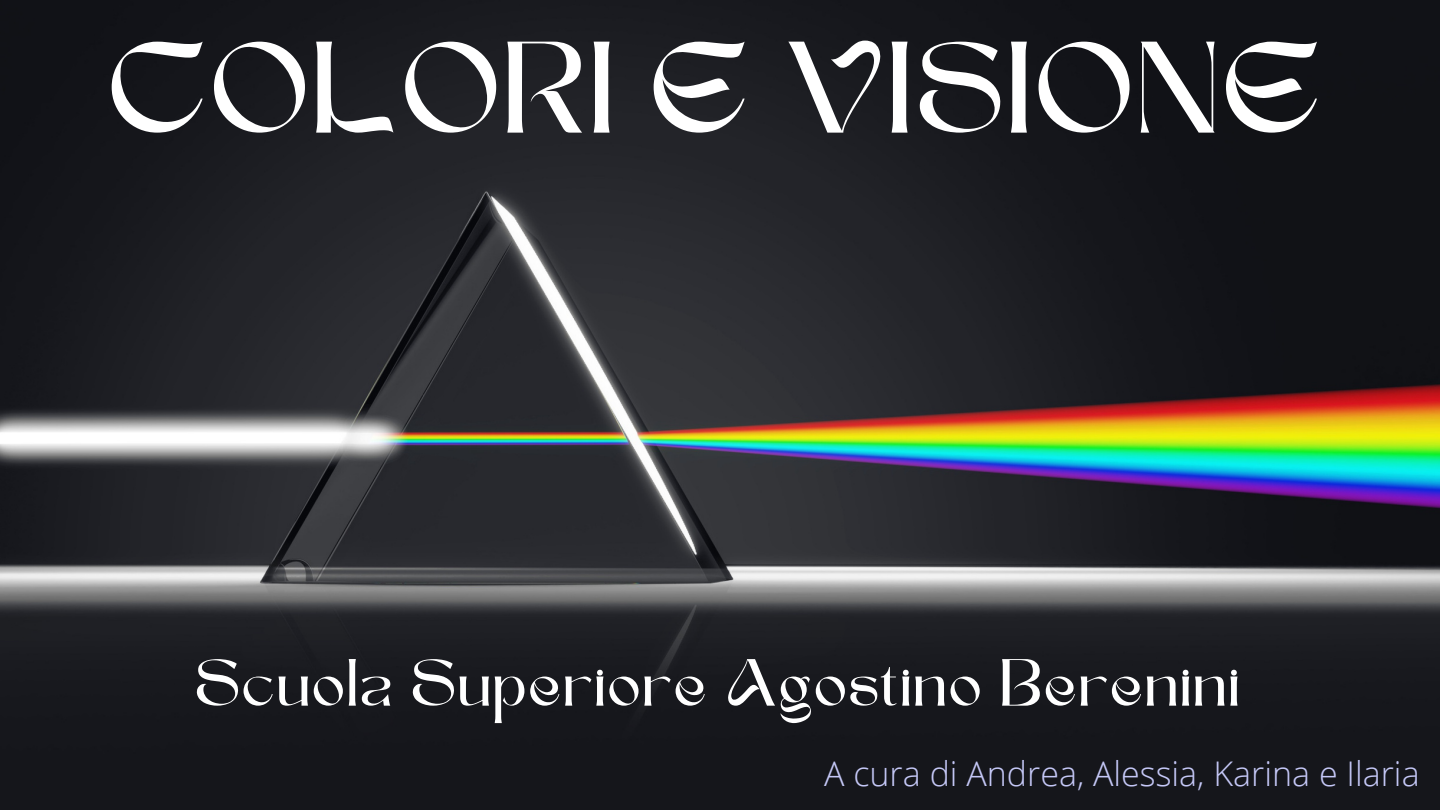
<style>
.page{position:relative;width:1440px;height:810px;background:#fff}
.page>*{position:absolute;margin:0;border:0;box-sizing:border-box;transform-origin:0 0}
.t1{font:130px "SEGO";color:#fff}
.t2{font:66.5px "SEGO";color:#fff}
.t3{font:300 34px "Open Sans";color:#c5c8f7}
</style>
<div class="page">
<img style="left:0;top:0;width:1440px;height:810px">
<p class="t1" style="left:112px;top:35px;width:1218px">COLORI E VISIONE</p>
<p class="t2" style="left:197px;top:656px;width:1048px">Scuola Superiore Agostino Berenini</p>
<p class="t3" style="left:824px;top:750px;width:597px">A cura di Andrea, Alessia, Karina e Ilaria</p>
</div>
